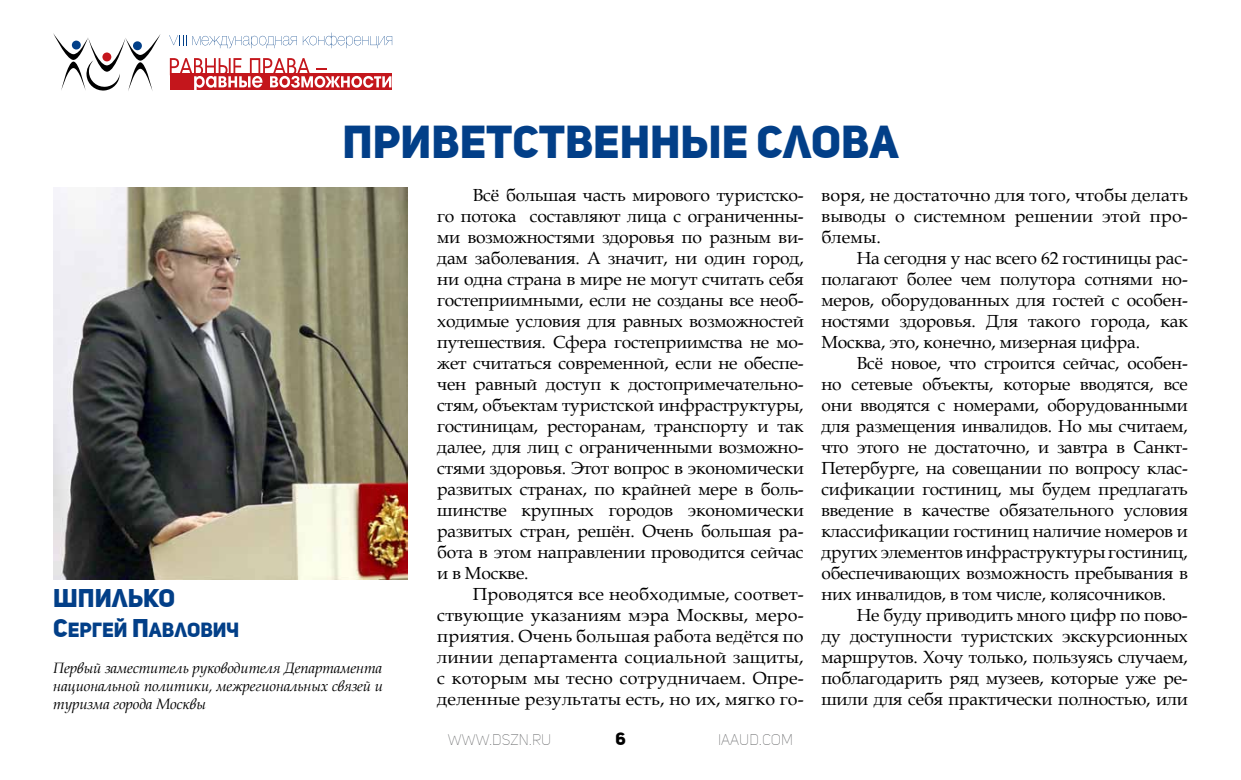
<style>
.page{position:relative;width:1241px;height:780px;background:#fff}
.page>*{position:absolute;margin:0;border:0;box-sizing:border-box;transform-origin:0 0}
.t1{font:45px "Uni Sans Heavy Caps";color:#023f88}
.t2{font:25px "Uni Sans Heavy Caps";color:#023f88}
.t3{font:20px "Uni Sans Heavy Caps";color:#023f88}
.t4{font:17.5px/21px "Book Antiqua";letter-spacing:-.01em;color:#000;text-align:justify}
.t5{font:17.5px "Uni Sans Heavy Caps";color:#000}
.t6{font:italic 15px/18px "Book Antiqua";letter-spacing:-.01em;color:#000;text-align:justify}
.t7{font:15px "Uni Sans Thin Caps";color:#58595b}
.s1{font-size:25px}
</style>
<div class="page">
<svg style="left:169px;top:35px;width:128px;height:13px"></svg>
<svg style="left:303px;top:33px;width:89px;height:15px"></svg>
<svg style="left:170px;top:58px;width:221px;height:32px"></svg>
<svg style="left:53px;top:33px;width:107px;height:58px"></svg>
<img style="left:53px;top:188px;width:354px;height:391px">
<h1 class="t1" style="left:342px;top:113px;width:557px">приветственные слова</h1>
<h2 class="t2" style="left:53px;top:582px;width:123px">Шпилько</h2>
<p class="t3" style="left:53px;top:617px;width:188px"><span class="s1">С</span>ергей <span class="s1">П</span>авлович</p>
<p class="t6" style="left:53px;top:658px;width:331px">Первый заместитель руководителя Департамента национальной политики, межрегиональных связей и туризма города Москвы</p>
<p class="t4" style="left:437px;top:184px;width:368px;text-indent:35px">Всё большая часть мирового туристско&shy;го потока составляют лица с ограниченны&shy;ми возможностями здоровья по разным ви&shy;дам заболевания. А значит, ни один город, ни одна страна в мире не могут считать себя гостеприимными, если не созданы все необ&shy;ходимые условия для равных возможностей путешествия. Сфера гостеприимства не мо&shy;жет считаться современной, если не обеспе&shy;чен равный доступ к достопримечательно&shy;стям, объектам туристской инфраструктуры, гостиницам, ресторанам, транспорту и так далее, для лиц с ограниченными возможно&shy;стями здоровья. Этот вопрос в экономически развитых странах, по крайней мере в боль&shy;шинстве крупных городов экономически развитых стран, решён. Очень большая ра&shy;бота в этом направлении проводится сейчас и в Москве.</p>
<p class="t4" style="left:437px;top:583px;width:368px;text-indent:35px">Проводятся все необходимые, соответ&shy;ствующие указаниям мэра Москвы, меро&shy;приятия. Очень большая работа ведётся по линии департамента социальной защиты, с которым мы тесно сотрудничаем. Опре&shy;деленные результаты есть, но их, мягко го-</p>
<p class="t7" style="left:448px;top:730px;width:105px">WWW.DSZN.RU</p>
<p class="t5" style="left:615px;top:727px;width:12px">6</p>
<p class="t7" style="left:718px;top:730px;width:76px">IAAUD.COM</p>
<p class="t4" style="left:821px;top:184px;width:368px">воря, не достаточно для того, чтобы делать выводы о системном решении этой про&shy;блемы.</p>
<p class="t4" style="left:821px;top:247px;width:368px;text-indent:35px">На сегодня у нас всего 62 гостиницы рас&shy;полагают более чем полутора сотнями но&shy;меров, оборудованных для гостей с особен&shy;ностями здоровья. Для такого города, как Москва, это, конечно, мизерная цифра.</p>
<p class="t4" style="left:821px;top:352px;width:368px;text-indent:35px">Всё новое, что строится сейчас, особен&shy;но сетевые объекты, которые вводятся, все они вводятся с номерами, оборудованными для размещения инвалидов. Но мы считаем, что этого не достаточно, и завтра в Санкт-Петербурге, на совещании по вопросу клас&shy;сификации гостиниц, мы будем предлагать введение в качестве обязательного условия классификации гостиниц наличие номеров и других элементов инфраструктуры гостиниц, обеспечивающих возможность пребывания в них инвалидов, в том числе, колясочников.</p>
<p class="t4" style="left:821px;top:604px;width:368px;text-indent:35px">Не буду приводить много цифр по пово&shy;ду доступности туристских экскурсионных маршрутов. Хочу только, пользуясь случаем, поблагодарить ряд музеев, которые уже ре&shy;шили для себя практически полностью, или</p>
</div>
